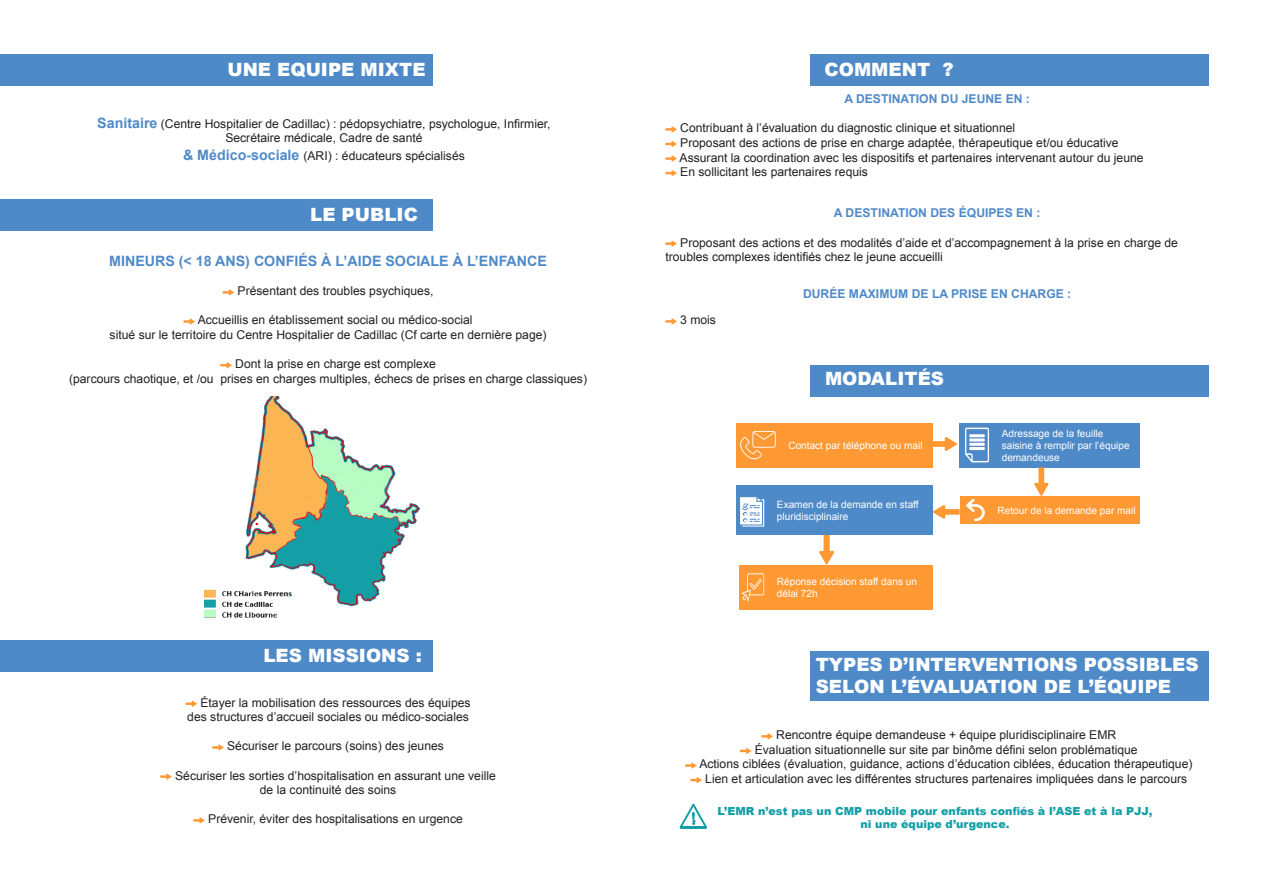
<style>
.page{position:relative;width:1263px;height:893px;background:#fff}
.page>*{position:absolute;margin:0;border:0;box-sizing:border-box;transform-origin:0 0}
.t1{font:900 18.3px "Arial";color:#fff}
.t2{font:700 14.25px "Arial";color:#4f8ac8}
.t3{font:12.15px/14.5px "Arial";color:#231f20}
.t4{font:700 12.15px "Arial";color:#4f8ac8}
.t5{font:900 11.1px "Arial";color:#149fa6}
.t6{font:10.05px/12px "Arial";color:#fff}
.s1{font-weight:700;font-size:14.25px;color:#4f8ac8}
</style>
<div class="page">
<svg style="left:665px;top:126px;width:12px;height:6px"></svg>
<svg style="left:665px;top:141px;width:12px;height:6px"></svg>
<svg style="left:665px;top:156px;width:12px;height:6px"></svg>
<svg style="left:665px;top:170px;width:12px;height:6px"></svg>
<svg style="left:665px;top:241px;width:12px;height:6px"></svg>
<svg style="left:665px;top:318px;width:12px;height:6px"></svg>
<div style="left:0;top:54px;width:432px;height:32px;background:#4f8ac8"></div>
<div style="left:0;top:199px;width:432px;height:31px;background:#4f8ac8"></div>
<div style="left:0;top:640px;width:432px;height:32px;background:#4f8ac8"></div>
<div style="left:810px;top:54px;width:399px;height:32px;background:#4f8ac8"></div>
<div style="left:810px;top:365px;width:399px;height:32px;background:#4f8ac8"></div>
<div style="left:810px;top:651px;width:399px;height:50px;background:#4f8ac8"></div>
<svg style="left:223px;top:289px;width:11px;height:6px"></svg>
<svg style="left:184px;top:319px;width:11px;height:5px"></svg>
<svg style="left:220px;top:362px;width:12px;height:6px"></svg>
<svg style="left:186px;top:701px;width:11px;height:6px"></svg>
<svg style="left:212px;top:744px;width:12px;height:6px"></svg>
<svg style="left:160px;top:774px;width:12px;height:6px"></svg>
<svg style="left:193px;top:817px;width:12px;height:6px"></svg>
<svg style="left:761px;top:733px;width:12px;height:6px"></svg>
<svg style="left:740px;top:748px;width:11px;height:6px"></svg>
<svg style="left:685px;top:762px;width:12px;height:6px"></svg>
<svg style="left:690px;top:777px;width:12px;height:6px"></svg>
<svg style="left:932px;top:437px;width:25px;height:14px"></svg>
<div style="left:736px;top:423px;width:196px;height:44px;background:#f93"></div>
<div style="left:959px;top:423px;width:180px;height:44px;background:#4f8ac8"></div>
<div style="left:960px;top:496px;width:179px;height:28px;background:#f93"></div>
<div style="left:736px;top:485px;width:196px;height:50px;background:#4f8ac8"></div>
<div style="left:739px;top:565px;width:194px;height:44px;background:#f93"></div>
<svg style="left:1034px;top:467px;width:14px;height:29px"></svg>
<svg style="left:933px;top:505px;width:27px;height:14px"></svg>
<svg style="left:819px;top:535px;width:15px;height:30px"></svg>
<svg style="left:740px;top:431px;width:36px;height:28px"></svg>
<svg style="left:965px;top:428px;width:24px;height:34px"></svg>
<svg style="left:740px;top:497px;width:24px;height:30px"></svg>
<svg style="left:966px;top:499px;width:19px;height:22px"></svg>
<svg style="left:742px;top:573px;width:22px;height:29px"></svg>
<img style="left:204px;top:397px;width:216px;height:221px">
<hr style="left:680px;top:826px;width:27px;height:3px;background:#149fa6">
<svg style="left:680px;top:804px;width:27px;height:24px"></svg>
<p class="t1" style="left:227px;top:56px;width:200px">UNE EQUIPE MIXTE</p>
<p class="t3" style="left:97px;top:116px;width:455px;text-align:center"><span class="s1">Sanitaire</span> (Centre Hospitalier de Cadillac) : pédopsychiatre, psychologue, Infirmier,<br>Secrétaire médicale, Cadre de santé</p>
<p class="t3" style="left:183px;top:148px;width:283px"><span class="s1">&amp; Médico-sociale</span> (ARI) : éducateurs spécialisés</p>
<p class="t1" style="left:310px;top:201px;width:109px">LE PUBLIC</p>
<p class="t2" style="left:109px;top:252px;width:439px">MINEURS (&lt; 18 ANS) CONFIÉS À L’AIDE SOCIALE À L’ENFANCE</p>
<p class="t3" style="left:238px;top:284px;width:197px">Présentant des troubles psychiques,</p>
<p class="t3" style="left:198px;top:313px;width:276px">Accueillis en établissement social ou médico-social</p>
<p class="t3" style="left:110px;top:328px;width:438px">situé sur le territoire du Centre Hospitalier de Cadillac (Cf carte en dernière page)</p>
<p class="t3" style="left:235px;top:357px;width:202px">Dont la prise en charge est complexe</p>
<p class="t3" style="left:69px;top:371px;width:519px">(parcours chaotique, et /ou prises en charges multiples, échecs de prises en charge classiques)</p>
<p class="t1" style="left:263px;top:643px;width:160px">LES MISSIONS :</p>
<p class="t3" style="left:200px;top:695px;width:272px">Étayer la mobilisation des ressources des équipes</p>
<p class="t3" style="left:187px;top:710px;width:283px">des structures d’accueil sociales ou médico-sociales</p>
<p class="t3" style="left:227px;top:739px;width:218px">Sécuriser le parcours (soins) des jeunes</p>
<p class="t3" style="left:175px;top:768px;width:322px">Sécuriser les sorties d’hospitalisation en assurant une veille</p>
<p class="t3" style="left:260px;top:783px;width:138px">de la continuité des soins</p>
<p class="t3" style="left:208px;top:812px;width:256px">Prévenir, éviter des hospitalisations en urgence</p>
<p class="t1" style="left:824px;top:56px;width:131px">COMMENT ?</p>
<p class="t4" style="left:844px;top:91px;width:187px">A DESTINATION DU JEUNE EN :</p>
<p class="t3" style="left:680px;top:121px;width:336px">Contribuant à l’évaluation du diagnostic clinique et situationnel</p>
<p class="t3" style="left:680px;top:136px;width:440px">Proposant des actions de prise en charge adaptée, thérapeutique et/ou éducative</p>
<p class="t3" style="left:680px;top:150px;width:465px">Assurant la coordination avec les dispositifs et partenaires intervenant autour du jeune</p>
<p class="t3" style="left:680px;top:165px;width:189px">En sollicitant les partenaires requis</p>
<p class="t4" style="left:834px;top:205px;width:208px">A DESTINATION DES ÉQUIPES EN :</p>
<p class="t3" style="left:665px;top:235px;width:514px;text-indent:15px">Proposant des actions et des modalités d’aide et d’accompagnement à la prise en charge de troubles complexes identifiés chez le jeune accueilli</p>
<p class="t4" style="left:803px;top:285px;width:270px">DURÉE MAXIMUM DE LA PRISE EN CHARGE :</p>
<p class="t3" style="left:680px;top:313px;width:37px">3 mois</p>
<p class="t1" style="left:825px;top:366px;width:121px">MODALITÉS</p>
<p class="t6" style="left:788px;top:439px;width:136px">Contact par téléphone ou mail</p>
<p class="t6" style="left:777px;top:498px;width:143px">Examen de la demande en staff pluridisciplinaire</p>
<p class="t6" style="left:777px;top:575px;width:142px">Réponse décision staff dans un délai 72h</p>
<p class="t6" style="left:1002px;top:427px;width:103px">Adressage de la feuille</p>
<p class="t6" style="left:1002px;top:439px;width:129px">saisine à remplir par l’équipe demandeuse</p>
<p class="t6" style="left:997px;top:504px;width:139px">Retour de la demande par mail</p>
<p class="t1" style="left:816px;top:651px;width:384px">TYPES D’INTERVENTIONS POSSIBLES</p>
<p class="t1" style="left:816px;top:673px;width:357px">SELON L’ÉVALUATION DE L’ÉQUIPE</p>
<p class="t3" style="left:776px;top:728px;width:342px">Rencontre équipe demandeuse + équipe pluridisciplinaire EMR</p>
<p class="t3" style="left:755px;top:742px;width:384px">Évaluation situationnelle sur site par binôme défini selon problématique</p>
<p class="t3" style="left:699px;top:757px;width:494px">Actions ciblées (évaluation, guidance, actions d’éducation ciblées, éducation thérapeutique)</p>
<p class="t3" style="left:705px;top:772px;width:483px">Lien et articulation avec les différentes structures partenaires impliquées dans le parcours</p>
<p class="t5" style="left:717px;top:803px;width:436px">L’EMR n’est pas un CMP mobile pour enfants confiés à l’ASE et à la PJJ,</p>
<p class="t5" style="left:860px;top:816px;width:150px">ni une équipe d’urgence.</p>
</div>
